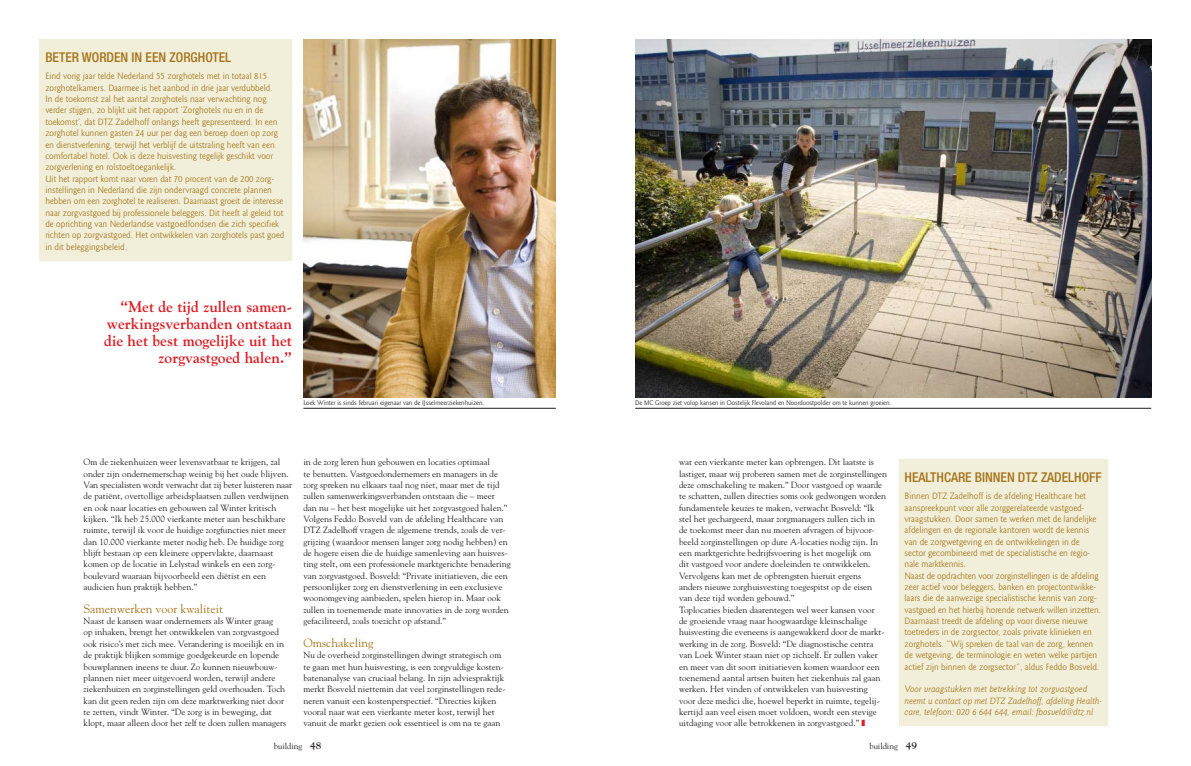
<style>
.page{position:relative;width:1191px;height:766px;background:#fff}
.page>*{position:absolute;margin:0;border:0;box-sizing:border-box;transform-origin:0 0}
.t1{font:700 15.5px/17px "Goudy";color:#da2128;text-align:right}
.t2{font:500 condensed 13.5px "Helvetica Neue";color:#a5741b}
.t3{font:12px "Goudy";color:#a5741b}
.t4{font:9.5px/11.3px "Goudy Sans";color:#a5741b}
.t5{font:italic 9.5px/11.3px "Goudy Sans";color:#a5741b}
.t6{font:9px/11.3px "Goudy";color:#231f20}
.t7{font:8.5px "Goudy";color:#231f20}
.t8{font:7px "Goudy Sans";color:#231f20}
.s1{color:#da2128}
.s2{font-weight:700;font-size:10px}
</style>
<div class="page">
<img style="left:635px;top:40px;width:516px;height:357px">
<div style="left:40px;top:40px;width:252px;height:221px;background:#f1efd9"></div>
<div style="left:899px;top:459px;width:208px;height:267px;background:#f1efd9"></div>
<hr style="left:303px;top:408px;width:253px;height:1px;background:#231f20">
<img style="left:303px;top:40px;width:253px;height:357px">
<hr style="left:635px;top:408px;width:516px;height:1px;background:#231f20">
<h2 class="t2" style="left:45px;top:50px;width:187px">BETER WORDEN IN EEN ZORGHOTEL</h2>
<p class="t4" style="left:45px;top:71px;width:241px">Eind vorig jaar telde Nederland 55 zorghotels met in totaal 815 zorghotelkamers. Daarmee is het aanbod in drie jaar verdubbeld.<br>In de toekomst zal het aantal zorghotels naar verwachting nog verder stijgen, zo blijkt uit het rapport ‘Zorghotels nu en in de toekomst’, dat DTZ Zadelhoff onlangs heeft gepresenteerd. In een zorghotel kunnen gasten 24 uur per dag een beroep doen op zorg en dienstverlening, terwijl het verblijf de uitstraling heeft van een comfortabel hotel. Ook is deze huisvesting tegelijk geschikt voor zorg-verlening en rolstoeltoegankelijk.<br>Uit het rapport komt naar voren dat 70 procent van de 200 zorg&shy;instellingen in Nederland die zijn ondervraagd concrete plannen hebben om een zorghotel te realiseren. Daarnaast groeit de interesse naar zorgvastgoed bij professionele beleggers. Dit heeft al geleid tot de oprichting van Nederlandse vastgoedfondsen die zich specifiek richten op zorgvastgoed. Het ontwikkelen van zorghotels past goed in dit beleggingsbeleid.</p>
<h1 class="t1" style="left:104px;top:298px;width:189px">“Met de tijd zullen samen&shy;werkingsverbanden ontstaan die het best mogelijke uit het zorgvastgoed halen.”</h1>
<p class="t8" style="left:303px;top:399px;width:182px">Loek Winter is sinds februari eigenaar van de IJsselmeerziekenhuizen.</p>
<p class="t8" style="left:635px;top:399px;width:258px">De MC Groep ziet volop kansen in Oostelijk Flevoland en Noordoostpolder om te kunnen groeien.</p>
<p class="t6" style="left:84px;top:456px;width:210px">Om de ziekenhuizen weer levensvatbaar te krijgen, zal onder zijn ondernemerschap weinig bij het oude blijven.<br>Van specialisten wordt verwacht dat zij beter luisteren naar de patiënt, overtollige arbeidsplaatsen zullen verdwijnen en ook naar locaties en gebouwen zal Winter kritisch kijken. “Ik heb 25.000 vierkante meter aan beschikbare ruimte, terwijl ik voor de huidige zorgfuncties niet meer dan 10.000 vierkante meter nodig heb. De huidige zorg blijft bestaan op een kleinere oppervlakte, daarnaast komen op de locatie in Lelystad winkels en een zorg&shy;boulevard waaraan bijvoorbeeld een diëtist en een audicien hun praktijk hebben.”</p>
<h3 class="t3" style="left:84px;top:601px;width:141px">Samenwerken voor kwaliteit</h3>
<p class="t6" style="left:84px;top:615px;width:204px">Naast de kansen waar ondernemers als Winter graag<br>op inhaken, brengt het ontwikkelen van zorgvastgoed ook risico’s met zich mee. Verandering is moeilijk en in de praktijk blijken sommige goedgekeurde en lopende bouwplannen ineens te duur. Zo kunnen nieuwbouw&shy;plannen niet meer uitgevoerd worden, terwijl andere ziekenhuizen en zorginstellingen geld overhouden. Toch kan dit geen reden zijn om deze marktwerking niet door te zetten, vindt Winter. “De zorg is in beweging, dat klopt, maar alleen door het zelf te doen zullen managers</p>
<p class="t6" style="left:303px;top:456px;width:209px">in de zorg leren hun gebouwen en locaties optimaal<br>te benutten. Vastgoedondernemers en managers in de zorg spreken nu elkaars taal nog niet, maar met de tijd zullen samenwerkingsverbanden ontstaan die – meer<br>dan nu – het best mogelijke uit het zorgvastgoed halen.” Volgens Feddo Bosveld van de afdeling Healthcare van DTZ Zadelhoff vragen de algemene trends, zoals de ver&shy;grijzing (waardoor mensen langer zorg nodig hebben) en de hogere eisen die de huidige samenleving aan huisves&shy;ting stelt, om een professionele marktgerichte benadering van zorgvastgoed. Bosveld: “Private initiatieven, die een persoonlijker zorg en dienstverlening in een exclusieve woonomgeving aanbieden, spelen hierop in. Maar ook zullen in toenemende mate innovaties in de zorg worden gefaciliteerd, zoals toezicht op afstand.”</p>
<h3 class="t3" style="left:303px;top:635px;width:71px">Omschakeling</h3>
<p class="t6" style="left:303px;top:649px;width:203px">Nu de overheid zorginstellingen dwingt strategisch om te gaan met hun huisvesting, is een zorgvuldige kosten&shy;batenanalyse van cruciaal belang. In zijn adviespraktijk merkt Bosveld niettemin dat veel zorginstellingen rede&shy;neren vanuit een kostenperspectief. “Directies kijken vooral naar wat een vierkante meter kost, terwijl het vanuit de markt gezien ook essentieel is om na te gaan</p>
<p class="t6" style="left:679px;top:456px;width:209px">wat een vierkante meter kan opbrengen. Dit laatste is lastiger, maar wij proberen samen met de zorginstellingen deze omschakeling te maken.” Door vastgoed op waarde te schatten, zullen directies soms ook gedwongen worden fundamentele keuzes te maken, verwacht Bosveld: “Ik stel het gechargeerd, maar zorgmanagers zullen zich in<br>de toekomst meer dan nu moeten afvragen of bijvoor&shy;beeld zorginstellingen op dure A-locaties nodig zijn. In een marktgerichte bedrijfsvoering is het mogelijk om<br>dit vastgoed voor andere doeleinden te ontwikkelen.<br>Vervolgens kan met de opbrengsten hieruit ergens<br>anders nieuwe zorghuisvesting toegespitst op de eisen van deze tijd worden gebouwd.”<br>Toplocaties bieden daarentegen wel weer kansen voor<br>de groeiende vraag naar hoogwaardige kleinschalige huisvesting die eveneens is aangewakkerd door de markt&shy;werking in de zorg. Bosveld: “De diagnostische centra van Loek Winter staan niet op zichzelf. Er zullen vaker en meer van dit soort initiatieven komen waardoor een toenemend aantal artsen buiten het ziekenhuis zal gaan werken. Het vinden of ontwikkelen van huisvesting<br>voor deze medici die, hoewel beperkt in ruimte, tegelij&shy;kertijd aan veel eisen moet voldoen, wordt een stevige uitdaging voor alle betrokkenen in zorgvastgoed.” <span class="s1">❚</span></p>
<h2 class="t2" style="left:904px;top:469px;width:199px">HEALTHCARE BINNEN DTZ ZADELHOFF</h2>
<p class="t4" style="left:904px;top:490px;width:198px">Binnen DTZ Zadelhoff is de afdeling Healthcare het aanspreekpunt voor alle zorggerelateerde vastgoed&shy;vraagstukken. Door samen te werken met de landelijke afdelingen en de regionale kantoren wordt de kennis van de zorgwetgeving en de ontwikkelingen in de sector gecombineerd met de specialistische en regio&shy;nale marktkennis.<br>Naast de opdrachten voor zorginstellingen is de afdeling zeer actief voor beleggers, banken en projectont-wik-ke&shy;laars die de aanwezige specialistische kennis van zorg&shy;vastgoed en het hierbij horende netwerk willen inzetten.<br>Daarnaast treedt de afdeling op voor diverse nieuwe toetreders in de zorgsector, zoals private klinieken en zorghotels. “Wij spreken de taal van de zorg, kennen de wetgeving, de terminologie en weten welke partijen actief zijn binnen de zorgsector”, aldus Feddo Bosveld.</p>
<p class="t5" style="left:904px;top:683px;width:199px">Voor vraagstukken met betrekking tot zorgvastgoed neemt u contact op met DTZ Zadelhoff, afdeling Health&shy;care, telefoon: 020 6 644 644, email: fbosveld@dtz.nl</p>
<p class="t7" style="left:274px;top:740px;width:49px">building <span class="s2">48</span></p>
<p class="t7" style="left:869px;top:740px;width:49px">building <span class="s2">49</span></p>
</div>
